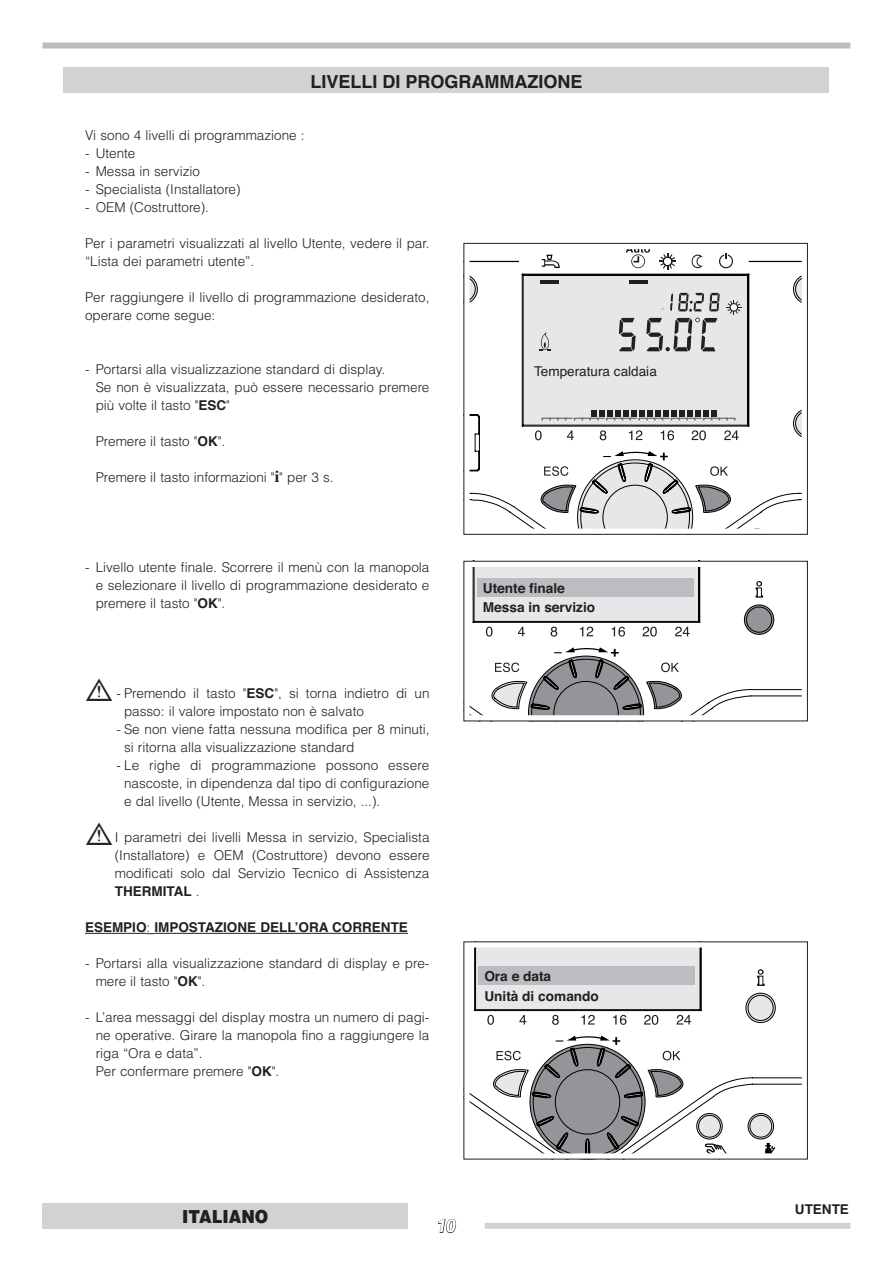
<style>
.page{position:relative;width:893px;height:1263px;background:#fff}
.page>*{position:absolute;margin:0;border:0;box-sizing:border-box;transform-origin:0 0}
.t1{font:700 18px "Helvetica";color:#231f20}
.t2{font:900 18px "Helvetica LT Std";color:#231f20;scale:.9 1}
.t3{font:italic 700 18px "Helvetica LT Std";color:#fff}
.t4{font:700 13.65px/19.5px "Helvetica";color:#231f20}
.t5{font:300 13.5px/18px "Helvetica LT Std";color:#231f20}
.t6{font:700 13.5px "Helvetica";color:#231f20}
.t7{font:13.5px "Helvetica";color:#231f20}
.s1{font-family:"Helvetica";font-weight:700}
.s2{font-family:"Times";font-weight:700;font-size:16.5px}
.s3{font-family:"Sym PM Normal Normal";font-weight:400;font-size:27px}
.s4{font-family:"Helvetica LT Std";font-weight:300}
</style>
<div class="page">
<div style="left:485px;top:1223px;width:365px;height:6px;background:#d1d2d4"></div>
<svg style="left:438px;top:1219px;width:18px;height:14px"></svg>
<div style="left:43px;top:1203px;width:365px;height:26px;background:#d1d2d4"></div>
<div style="left:43px;top:43px;width:807px;height:6px;background:#bcbdc0"></div>
<div style="left:64px;top:67px;width:765px;height:26px;background:#d1d2d4"></div>
<hr style="left:85px;top:933px;width:62px;height:1px;background:#231f20">
<hr style="left:154px;top:933px;width:254px;height:1px;background:#231f20">
<svg style="left:463px;top:243px;width:345px;height:292px"></svg>
<svg style="left:463px;top:561px;width:345px;height:160px"></svg>
<svg style="left:463px;top:941px;width:345px;height:219px"></svg>
<h1 class="t1" style="left:310px;top:67px;width:274px">LIVELLI DI PROGRAMMAZIONE</h1>
<p class="t5" style="left:85px;top:126px;width:221px">Vi sono 4 livelli di programmazione :</p>
<p class="t5" style="left:85px;top:144px;width:52px">- Utente</p>
<p class="t5" style="left:85px;top:162px;width:116px">- Messa in servizio</p>
<p class="t5" style="left:85px;top:180px;width:157px">- Specialista (Installatore)</p>
<p class="t5" style="left:85px;top:198px;width:126px">- OEM (Costruttore).</p>
<p class="t5" style="left:85px;top:234px;width:346px">Per i parametri visualizzati al livello Utente, vedere il par. “Lista dei parametri utente”.</p>
<p class="t5" style="left:85px;top:288px;width:346px">Per raggiungere il livello di programmazione desiderato, operare come segue:</p>
<p class="t5" style="left:96px;top:360px;width:335px;text-indent:-11px">- Portarsi alla visualizzazione standard di display.<br>Se non è visualizzata, può essere necessario premere più volte il tasto "<span class="s1">ESC</span>"</p>
<p class="t5" style="left:96px;top:432px;width:131px">Premere il tasto "<span class="s1">OK</span>".</p>
<p class="t5" style="left:96px;top:468px;width:240px">Premere il tasto informazioni "<span class="s2">i</span>" per 3 s.</p>
<p class="t5" style="left:96px;top:558px;width:335px;text-align:justify;text-indent:-11px">- Livello utente finale. Scorrere il menù con la manopola e selezionare il livello di programmazione desiderato e premere il tasto "<span class="s1">OK</span>".</p>
<p class="t5" style="left:124px;top:684px;width:307px;text-indent:-39px"><span class="s3">b</span> - Premendo il tasto "<span class="s1">ESC</span>", si torna indietro di un passo: il valore impostato non è salvato</p>
<p class="t5" style="left:124px;top:720px;width:307px;text-indent:-8px">- Se non viene fatta nessuna modifica per 8 minuti, si ritorna alla visualizzazione standard</p>
<p class="t5" style="left:124px;top:756px;width:307px;text-align:justify;text-indent:-8px">- Le righe di programmazione possono essere nascoste, in dipendenza dal tipo di configurazione e dal livello (Utente, Messa in servizio, ...).</p>
<p class="t5" style="left:115px;top:828px;width:316px;text-align:justify;text-indent:-30px"><span class="s3">b</span> I parametri dei livelli Messa in servizio, Specialista (Installatore) e OEM (Costruttore) devono essere modificati solo dal Servizio Tecnico di Assistenza</p>
<p class="t6" style="left:115px;top:881px;width:86px">THERMITAL <span class="s4">.</span></p>
<p class="t6" style="left:85px;top:917px;width:324px">ESEMPIO<span class="s4">:</span> IMPOSTAZIONE DELL’ORA CORRENTE</p>
<p class="t5" style="left:96px;top:954px;width:335px;text-indent:-11px">- Portarsi alla visualizzazione standard di display e pre&shy;mere il tasto "<span class="s1">OK</span>".</p>
<p class="t5" style="left:96px;top:1008px;width:335px;text-indent:-11px">- L’area messaggi del display mostra un numero di pagi&shy;ne operative. Girare la manopola fino a raggiungere la riga “Ora e data”.<br>Per confermare premere "<span class="s1">OK</span>".</p>
<p class="t7" style="left:534px;top:359px;width:124px">Temperatura caldaia</p>
<p class="t4" style="left:483px;top:578px;width:114px">Utente finale<br>Messa in servizio</p>
<p class="t4" style="left:484px;top:966px;width:116px">Ora e data<br>Unità di comando</p>
<h1 class="t2" style="left:182px;top:1204px;width:97px">ITALIANO</h1>
<h1 class="t3" style="left:437px;top:1215px;width:21px">10</h1>
<p class="t6" style="left:795px;top:1198px;width:56px">UTENTE</p>
</div>
